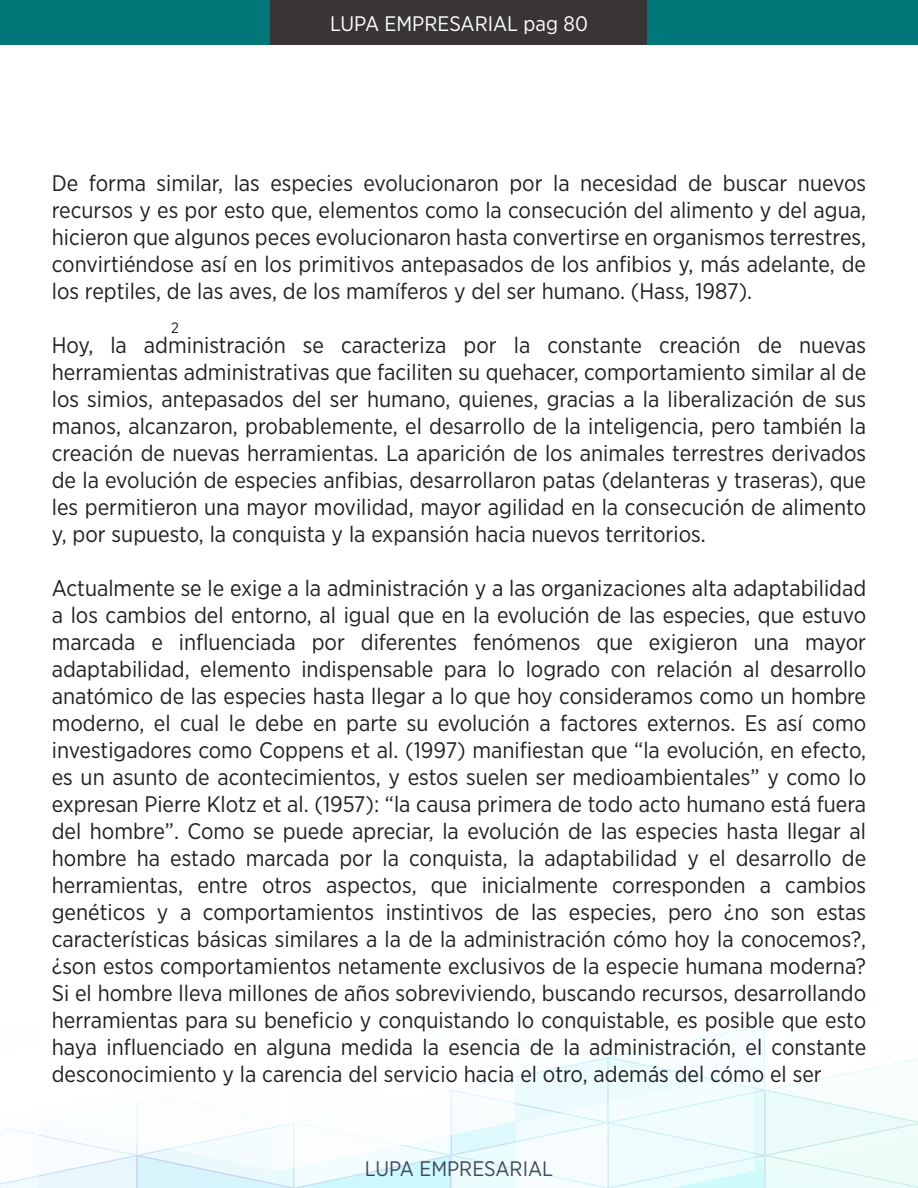
<style>
.page{position:relative;width:918px;height:1188px;background:#fff}
.page>*{position:absolute;margin:0;border:0;box-sizing:border-box;transform-origin:0 0}
.t1{font:22.5px/27px "Gotham Narrow";color:#241f1f;text-align:justify}
.t2{font:21px "Gotham Narrow";color:#fff}
.t3{font:21px "Gotham Narrow";color:#424958}
.t4{font:15px "Gotham Narrow";color:#241f1f}
</style>
<div class="page">
<svg style="left:0;top:998px;width:918px;height:190px"></svg>
<div style="left:0;top:0;width:918px;height:45px;background:#007779"></div>
<div style="left:271px;top:0;width:376px;height:45px;background:#393535"></div>
<p class="t2" style="left:330px;top:11px;width:259px">LUPA EMPRESARIAL pag 80</p>
<p class="t1" style="left:52px;top:169px;width:816px">De forma similar, las especies evolucionaron por la necesidad de buscar nuevos recursos y es por esto que, elementos como la consecución del alimento y del agua, hicieron que algunos peces evolucionaron hasta convertirse en organismos terrestres, convirtiéndose así en los primitivos antepasados de los anfibios y, más adelante, de los reptiles, de las aves, de los mamíferos y del ser humano. (Hass, 1987).</p>
<p class="t1" style="left:52px;top:331px;width:816px">Hoy, la administración se caracteriza por la constante creación de nuevas herramientas administrativas que faciliten su quehacer, comportamiento similar al de los simios, antepasados del ser humano, quienes, gracias a la liberalización de sus manos, alcanzaron, probablemente, el desarrollo de la inteligencia, pero también la creación de nuevas herramientas. La aparición de los animales terrestres derivados de la evolución de especies anfibias, desarrollaron patas (delanteras y traseras), que les permitieron una mayor movilidad, mayor agilidad en la consecución de alimento y, por supuesto, la conquista y la expansión hacia nuevos territorios.</p>
<p class="t1" style="left:52px;top:574px;width:816px">Actualmente se le exige a la administración y a las organizaciones alta adaptabilidad a los cambios del entorno, al igual que en la evolución de las especies, que estuvo marcada e influenciada por diferentes fenómenos que exigieron una mayor adaptabilidad, elemento indispensable para lo logrado con relación al desarrollo anatómico de las especies hasta llegar a lo que hoy consideramos como un hombre moderno, el cual le debe en parte su evolución a factores externos. Es así como investigadores como Coppens et al. (1997) manifiestan que “la evolución, en efecto, es un asunto de acontecimientos, y estos suelen ser medioambientales” y como lo expresan Pierre Klotz et al. (1957): “la causa primera de todo acto humano está fuera del hombre”. Como se puede apreciar, la evolución de las especies hasta llegar al hombre ha estado marcada por la conquista, la adaptabilidad y el desarrollo de herramientas, entre otros aspectos, que inicialmente corresponden a cambios genéticos y a comportamientos instintivos de las especies, pero ¿no son estas características básicas similares a la de la administración cómo hoy la conocemos?, ¿son estos comportamientos netamente exclusivos de la especie humana moderna?<br>Si el hombre lleva millones de años sobreviviendo, buscando recursos, desarrollando herramientas para su beneficio y conquistando lo conquistable, es posible que esto haya influenciado en alguna medida la esencia de la administración, el constante desconocimiento y la carencia del servicio hacia el otro, además del cómo el ser</p>
<p class="t4" style="left:171px;top:318px;width:9px">2</p>
<p class="t3" style="left:365px;top:1155px;width:190px">LUPA EMPRESARIAL</p>
</div>
